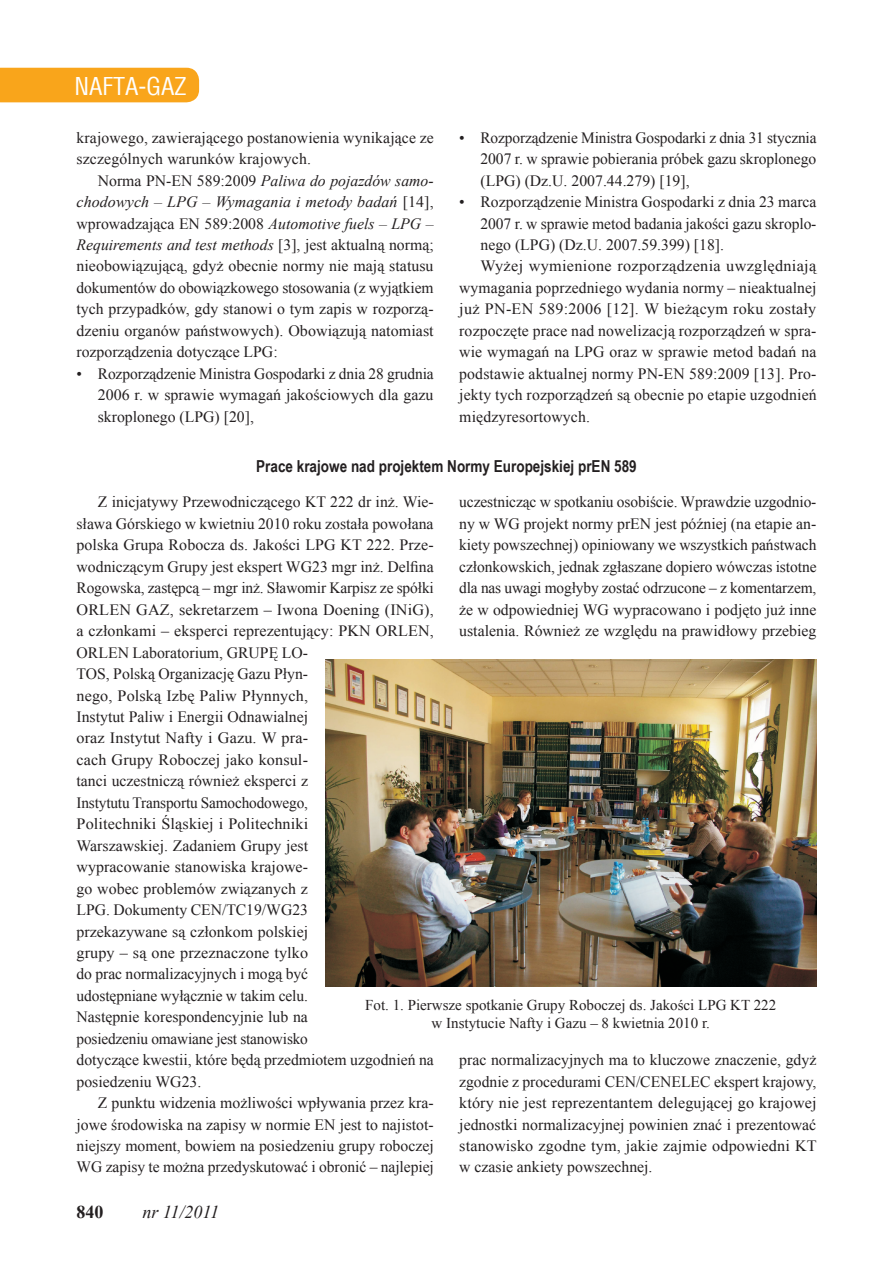
<style>
.page{position:relative;width:893px;height:1263px;background:#fff}
.page>*{position:absolute;margin:0;border:0;box-sizing:border-box;transform-origin:0 0}
.t1{font:24px "Switzerland Condensed";color:#fff}
.t2{font:italic 18px "Times New Roman";color:#231f20}
.t3{font:700 18px "Times New Roman";color:#231f20}
.t4{font:700 16.5px "Arial Narrow";color:#231f20}
.t5{font:15.75px/21.5px "Times New Roman";color:#231f20;text-align:justify}
.t6{font:15.75px "Times New Roman";letter-spacing:.02em;color:#231f20}
.t7{font:15px/18px "Times New Roman";color:#231f20;text-align:center}
.s1{font-style:italic}
</style>
<div class="page">
<div style="left:0;top:68px;width:199px;height:34px;background:#f9a51b"></div>
<img style="left:325px;top:660px;width:491px;height:326px">
<h1 class="t1" style="left:74px;top:71px;width:114px">NAFTA-GAZ</h1>
<p class="t5" style="left:77px;top:126px;width:359px">krajowego, zawierającego postanowienia wynikające ze szczególnych warunków krajowych.</p>
<p class="t5" style="left:77px;top:169px;width:359px;text-indent:21px">Norma PN-EN 589:2009 <span class="s1">Paliwa do pojazdów samo&shy;chodowych – LPG – Wymagania i metody badań</span> [14], wprowadzająca EN 589:2008 <span class="s1">Automotive fuels – LPG – Requirements and test methods</span> [3], jest aktualną normą; nieobowiązującą, gdyż obecnie normy nie mają statusu dokumentów do obowiązkowego stosowania (z wyjątkiem tych przypadków, gdy stanowi o tym zapis w rozporzą&shy;dzeniu organów państwowych). Obowiązują natomiast rozporządzenia dotyczące LPG:</p>
<p class="t5" style="left:98px;top:362px;width:337px;text-indent:-21px">• Rozporządzenie Ministra Gospodarki z dnia 28 grudnia 2006 r. w sprawie wymagań jakościowych dla gazu skroplonego (LPG) [20],</p>
<p class="t5" style="left:480px;top:126px;width:338px;text-indent:-21px">• Rozporządzenie Ministra Gospodarki z dnia 31 stycznia 2007 r. w sprawie pobierania próbek gazu skroplonego (LPG) (Dz.U. 2007.44.279) [19],</p>
<p class="t5" style="left:459px;top:191px;width:359px">• Rozporządzenie Ministra Gospodarki z dnia 23 marca</p>
<p class="t5" style="left:480px;top:212px;width:337px">2007 r. w sprawie metod badania jakości gazu skroplo-</p>
<p class="t5" style="left:480px;top:234px;width:245px">nego (LPG) (Dz.U. 2007.59.399) [18].</p>
<p class="t6" style="left:480px;top:256px;width:337px">Wyżej wymienione rozporządzenia uwzględniają</p>
<p class="t5" style="left:459px;top:277px;width:359px">wymagania poprzedniego wydania normy – nieaktualnej</p>
<p class="t5" style="left:459px;top:298px;width:359px">już PN-EN 589:2006 [12]. W bieżącym roku zostały</p>
<p class="t5" style="left:459px;top:320px;width:359px">rozpoczęte prace nad nowelizacją rozporządzeń w spra-</p>
<p class="t5" style="left:459px;top:341px;width:359px">wie wymagań na LPG oraz w sprawie metod badań na</p>
<p class="t5" style="left:459px;top:362px;width:359px">podstawie aktualnej normy PN-EN 589:2009 [13]. Pro-</p>
<p class="t5" style="left:459px;top:384px;width:359px">jekty tych rozporządzeń są obecnie po etapie uzgodnień</p>
<p class="t5" style="left:459px;top:405px;width:132px">międzyresortowych.</p>
<p class="t4" style="left:256px;top:453px;width:382px">Prace krajowe nad projektem Normy Europejskiej prEN 589</p>
<p class="t5" style="left:77px;top:491px;width:359px;text-align:left;text-indent:21px">Z inicjatywy Przewodniczącego KT 222 dr inż. Wie&shy;sława Górskiego w kwietniu 2010 roku została powołana polska Grupa Robocza ds. Jakości LPG KT 222. Prze&shy;wodniczącym Grupy jest ekspert WG23 mgr inż. Delfina Rogowska, zastępcą – mgr inż. Sławomir Karpisz ze spółki ORLEN GAZ, sekretarzem – Iwona Doening (INiG), a członkami – eksperci reprezentujący: PKN ORLEN, ORLEN Laboratorium, GRUPĘ LO-<br>TOS, Polską Organizację Gazu Płyn-<br>nego, Polską Izbę Paliw Płynnych,<br>Instytut Paliw i Energii Odnawialnej<br>oraz Instytut Nafty i Gazu. W pra-<br>cach Grupy Roboczej jako konsul-<br>tanci uczestniczą również eksperci z<br>Instytutu Transportu Samochodowego,<br>Politechniki Śląskiej i Politechniki<br>Warszawskiej. Zadaniem Grupy jest<br>wypracowanie stanowiska krajowe-<br>go wobec problemów związanych z<br>LPG. Dokumenty CEN/TC19/WG23<br>przekazywane są członkom polskiej<br>grupy – są one przeznaczone tylko<br>do prac normalizacyjnych i mogą być<br>udostępniane wyłącznie w takim celu.<br>Następnie korespondencyjnie lub na<br>posiedzeniu omawiane jest stanowisko<br>dotyczące kwestii, które będą przedmiotem uzgodnień na posiedzeniu WG23.</p>
<p class="t5" style="left:77px;top:1092px;width:359px;text-indent:21px">Z punktu widzenia możliwości wpływania przez kra&shy;jowe środowiska na zapisy w normie EN jest to najistot&shy;niejszy moment, bowiem na posiedzeniu grupy roboczej WG zapisy te można przedyskutować i obronić – najlepiej</p>
<p class="t5" style="left:459px;top:491px;width:359px">uczestnicząc w spotkaniu osobiście. Wprawdzie uzgodnio&shy;ny w WG projekt normy prEN jest później (na etapie an&shy;kiety powszechnej) opiniowany we wszystkich państwach członkowskich, jednak zgłaszane dopiero wówczas istotne dla nas uwagi mogłyby zostać odrzucone – z komentarzem, że w odpowiedniej WG wypracowano i podjęto już inne ustalenia. Również ze względu na prawidłowy przebieg</p>
<p class="t7" style="left:365px;top:995px;width:412px">Fot. 1. Pierwsze spotkanie Grupy Roboczej ds. Jakości LPG KT 222 w Instytucie Nafty i Gazu – 8 kwietnia 2010 r.</p>
<p class="t5" style="left:459px;top:1049px;width:359px">prac normalizacyjnych ma to kluczowe znaczenie, gdyż zgodnie z procedurami CEN/CENELEC ekspert krajowy, który nie jest reprezentantem delegującej go krajowej jednostki normalizacyjnej powinien znać i prezentować stanowisko zgodne tym, jakie zajmie odpowiedni KT w czasie ankiety powszechnej.</p>
<p class="t3" style="left:77px;top:1199px;width:28px">840</p>
<p class="t2" style="left:142px;top:1200px;width:78px">nr 11/2011</p>
</div>
